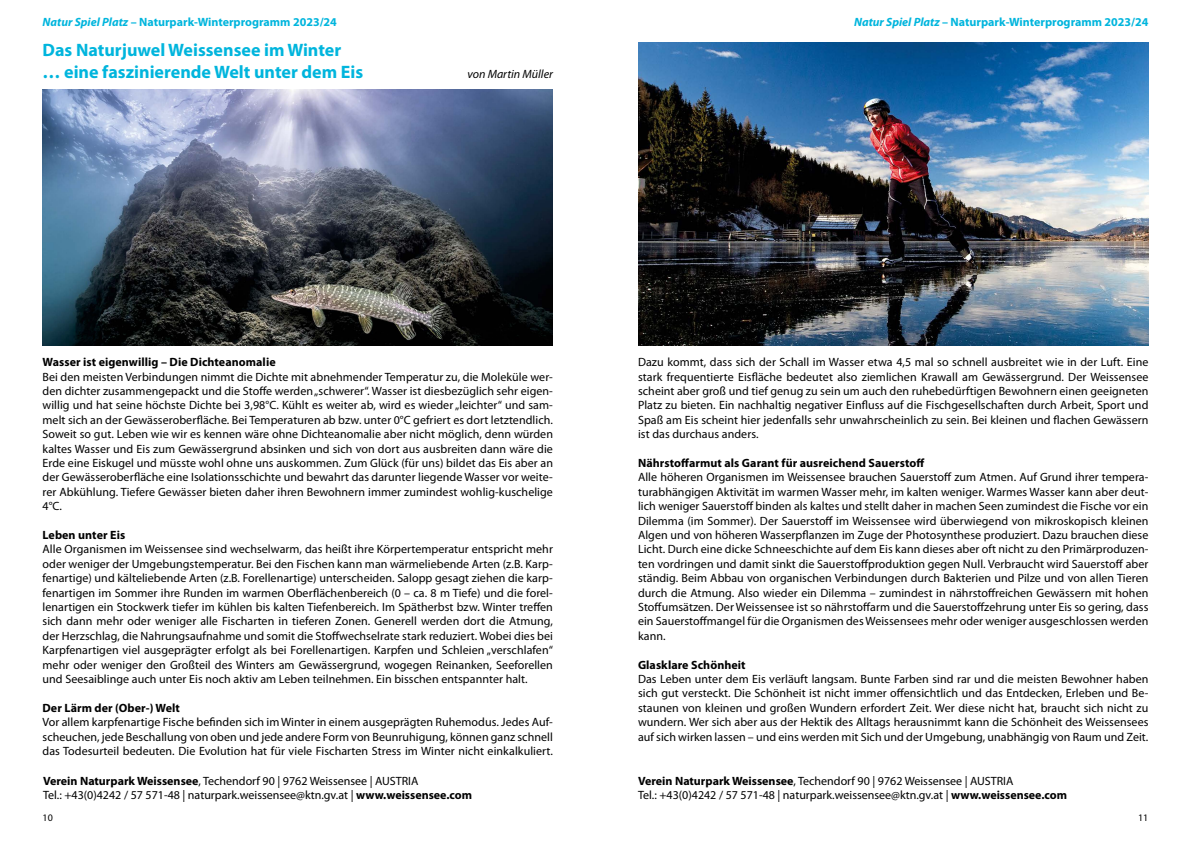
<style>
.page{position:relative;width:1191px;height:842px;background:#fff}
.page>*{position:absolute;margin:0;border:0;box-sizing:border-box;transform-origin:0 0}
.t1{font:700 18px/21.6px "Myriad Pro";color:#00b5dd}
.t2{font:12px/14.4px "Myriad Pro";letter-spacing:.005em;color:#000;text-align:justify}
.t3{font:700 12px "Myriad Pro";letter-spacing:.005em;color:#000}
.t4{font:700 12px "Myriad Pro";color:#00b5dd}
.t5{font:italic 12px "Myriad Pro";color:#000}
.t6{font:10px "Myriad Pro";color:#000}
.s1{font-style:italic}
.s2{font-weight:700}
</style>
<div class="page">
<img style="left:43px;top:89px;width:510px;height:257px">
<img style="left:638px;top:43px;width:510px;height:303px">
<p class="t4" style="left:43px;top:15px;width:296px"><span class="s1">Natur Spiel Platz</span> – Naturpark-Winterprogramm 2023/24</p>
<p class="t4" style="left:854px;top:15px;width:296px"><span class="s1">Natur Spiel Platz</span> – Naturpark-Winterprogramm 2023/24</p>
<h1 class="t1" style="left:43px;top:39px;width:322px">Das Naturjuwel Weissensee im Winter … eine faszinierende Welt unter dem Eis</h1>
<p class="t5" style="left:467px;top:67px;width:87px">von Martin Müller</p>
<p class="t3" style="left:43px;top:355px;width:235px">Wasser ist eigenwillig – Die Dichteanomalie</p>
<p class="t2" style="left:43px;top:370px;width:512px">Bei den meisten Verbindungen nimmt die Dichte mit abnehmender Temperatur zu, die Moleküle wer&shy;den dichter zusammengepackt und die Stoffe werden „schwerer“. Wasser ist diesbezüglich sehr eigen&shy;willig und hat seine höchste Dichte bei 3,98°C. Kühlt es weiter ab, wird es wieder „leichter“ und sam&shy;melt sich an der Gewässeroberfläche. Bei Temperaturen ab bzw. unter 0°C gefriert es dort letztendlich.<br>Soweit so gut. Leben wie wir es kennen wäre ohne Dichteanomalie aber nicht möglich, denn würden kaltes Wasser und Eis zum Gewässergrund absinken und sich von dort aus ausbreiten dann wäre die Erde eine Eiskugel und müsste wohl ohne uns auskommen. Zum Glück (für uns) bildet das Eis aber an der Gewässeroberfläche eine Isolationsschichte und bewahrt das darunter liegende Wasser vor weite&shy;rer Abkühlung. Tiefere Gewässer bieten daher ihren Bewohnern immer zumindest wohlig-kuschelige 4°C.</p>
<p class="t3" style="left:43px;top:528px;width:84px">Leben unter Eis</p>
<p class="t2" style="left:43px;top:542px;width:512px">Alle Organismen im Weissensee sind wechselwarm, das heißt ihre Körpertemperatur entspricht mehr oder weniger der Umgebungstemperatur. Bei den Fischen kann man wärmeliebende Arten (z.B. Karp&shy;fenartige) und kälteliebende Arten (z.B. Forellenartige) unterscheiden. Salopp gesagt ziehen die karp&shy;fenartigen im Sommer ihre Runden im warmen Oberflächenbereich (0 – ca. 8 m Tiefe) und die forel&shy;lenartigen ein Stockwerk tiefer im kühlen bis kalten Tiefenbereich. Im Spätherbst bzw. Winter treffen sich dann mehr oder weniger alle Fischarten in tieferen Zonen. Generell werden dort die Atmung, der Herzschlag, die Nahrungsaufnahme und somit die Stoffwechselrate stark reduziert. Wobei dies bei Karpfenartigen viel ausgeprägter erfolgt als bei Forellenartigen. Karpfen und Schleien „verschlafen“ mehr oder weniger den Großteil des Winters am Gewässergrund, wogegen Reinanken, Seeforellen und Seesaiblinge auch unter Eis noch aktiv am Leben teilnehmen. Ein bisschen entspannter halt.</p>
<p class="t3" style="left:43px;top:701px;width:139px">Der Lärm der (Ober-) Welt</p>
<p class="t2" style="left:43px;top:715px;width:512px">Vor allem karpfenartige Fische befinden sich im Winter in einem ausgeprägten Ruhemodus. Jedes Auf&shy;scheuchen, jede Beschallung von oben und jede andere Form von Beunruhigung, können ganz schnell das Todesurteil bedeuten. Die Evolution hat für viele Fischarten Stress im Winter nicht einkalkuliert.</p>
<p class="t2" style="left:638px;top:355px;width:512px">Dazu kommt, dass sich der Schall im Wasser etwa 4,5 mal so schnell ausbreitet wie in der Luft. Eine stark frequentierte Eisfläche bedeutet also ziemlichen Krawall am Gewässergrund. Der Weissensee scheint aber groß und tief genug zu sein um auch den ruhebedürftigen Bewohnern einen geeigneten Platz zu bieten. Ein nachhaltig negativer Einfluss auf die Fischgesellschaften durch Arbeit, Sport und Spaß am Eis scheint hier jedenfalls sehr unwahrscheinlich zu sein. Bei kleinen und flachen Gewässern ist das durchaus anders.</p>
<p class="t3" style="left:638px;top:456px;width:288px">Nährstoffarmut als Garant für ausreichend Sauerstoff</p>
<p class="t2" style="left:638px;top:470px;width:512px">Alle höheren Organismen im Weissensee brauchen Sauerstoff zum Atmen. Auf Grund ihrer tempera&shy;turabhängigen Aktivität im warmen Wasser mehr, im kalten weniger. Warmes Wasser kann aber deut&shy;lich weniger Sauerstoff binden als kaltes und stellt daher in machen Seen zumindest die Fische vor ein Dilemma (im Sommer). Der Sauerstoff im Weissensee wird überwiegend von mikroskopisch kleinen Algen und von höheren Wasserpflanzen im Zuge der Photosynthese produziert. Dazu brauchen diese Licht. Durch eine dicke Schneeschichte auf dem Eis kann dieses aber oft nicht zu den Primärproduzen&shy;ten vordringen und damit sinkt die Sauerstoffproduktion gegen Null. Verbraucht wird Sauerstoff aber ständig. Beim Abbau von organischen Verbindungen durch Bakterien und Pilze und von allen Tieren durch die Atmung. Also wieder ein Dilemma – zumindest in nährstoffreichen Gewässern mit hohen Stoffumsätzen. Der Weissensee ist so nährstoffarm und die Sauerstoffzehrung unter Eis so gering, dass ein Sauerstoffmangel für die Organismen des Weissensees mehr oder weniger ausgeschlossen werden kann.</p>
<p class="t3" style="left:638px;top:658px;width:109px">Glasklare Schönheit</p>
<p class="t2" style="left:638px;top:672px;width:512px">Das Leben unter dem Eis verläuft langsam. Bunte Farben sind rar und die meisten Bewohner haben sich gut versteckt. Die Schönheit ist nicht immer offensichtlich und das Entdecken, Erleben und Be&shy;staunen von kleinen und großen Wundern erfordert Zeit. Wer diese nicht hat, braucht sich nicht zu wundern. Wer sich aber aus der Hektik des Alltags herausnimmt kann die Schönheit des Weissensees auf sich wirken lassen – und eins werden mit Sich und der Umgebung, unabhängig von Raum und Zeit.</p>
<p class="t2" style="left:43px;top:774px;width:430px"><span class="s2">Verein Naturpark Weissensee</span>, Techendorf 90 | 9762 Weissensee | AUSTRIA<br>Tel.: +43(0)4242 / 57 571-48 | naturpark.weissensee@ktn.gv.at | <span class="s2">www.weissensee.com</span></p>
<p class="t2" style="left:638px;top:774px;width:430px"><span class="s2">Verein Naturpark Weissensee</span>, Techendorf 90 | 9762 Weissensee | AUSTRIA<br>Tel.: +43(0)4242 / 57 571-48 | naturpark.weissensee@ktn.gv.at | <span class="s2">www.weissensee.com</span></p>
<p class="t6" style="left:43px;top:812px;width:12px">10</p>
<p class="t6" style="left:1138px;top:812px;width:12px">11</p>
</div>
